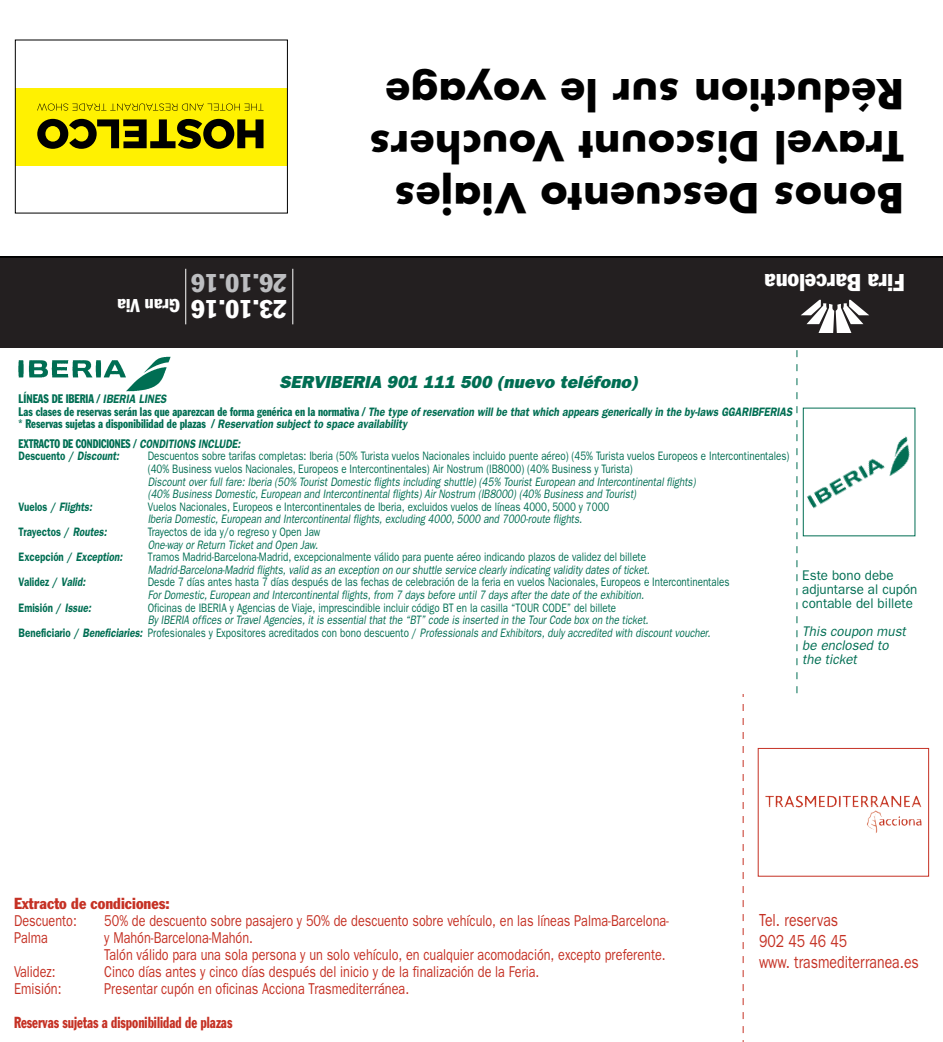
<style>
.page{position:relative;width:943px;height:1042px;background:#fff}
.page>*{position:absolute;margin:0;border:0;box-sizing:border-box;transform-origin:0 0}
.t1{font:700 40.25px/52.1px "Futura";letter-spacing:.015em;color:#000}
.t2{font:condensed 25.55px "Franklin Gothic";color:#fff}
.t3{font:condensed 25.55px "Franklin Gothic";color:#bcbdc0}
.t4{font:condensed 23.97px "Franklin Gothic";color:#fff}
.t5{font:condensed 18.38px "Franklin Gothic";color:#fff}
.t6{font:17.5px/21px "Franklin Gothic";color:#c53124;scale:.8 1}
.t7{font:italic 800 17.5px "Franklin Gothic";color:#006e53}
.t8{font:15.75px/17px "Franklin Gothic";color:#c53124;scale:.8 1}
.t9{font:condensed 15.75px "Franklin Gothic";color:#c53124;scale:.8 1}
.t10{font:condensed 15.75px "Franklin Gothic";color:#c53124}
.t11{font:14px/14px "Franklin Gothic";color:#006e53;scale:.95 1}
.t12{font:italic 14px/14px "Franklin Gothic";color:#006e53;scale:.95 1}
.t13{font:italic 12.25px/12.6px "Franklin Gothic";color:#006e53;scale:.8 1}
.t14{font:12.25px/12.6px "Franklin Gothic";color:#006e53;scale:.8 1}
.t15{font:italic 600 12.25px/12.6px "Franklin Gothic";color:#006e53;scale:.85 1}
.t16{font:italic 600 12.25px/12.6px "Franklin Gothic";color:#006e53;scale:.8 1}
.t17{font:600 12.25px "Franklin Gothic";color:#006e53;scale:.8 1}
.s1{font-weight:400;font-style:normal;font-stretch:condensed}
.s2{font-style:normal}
.s3{font-style:italic}
.s4{font-weight:600;font-style:normal}
.s5{font-weight:600}
</style>
<div class="page">
<svg style="left:796px;top:347px;width:1px;height:347px"></svg>
<img style="left:18px;top:356px;width:153px;height:36px">
<img style="left:802px;top:430px;width:114px;height:93px">
<svg style="left:742px;top:694px;width:1px;height:348px"></svg>
<img style="left:867px;top:819px;width:54px;height:14px">
<img style="left:768px;top:805px;width:153px;height:14px">
<img style="left:765px;top:795px;width:102px;height:10px">
<div style="left:0;top:256px;width:943px;height:91px;background:#000"></div>
<div style="left:0;top:258px;width:943px;height:89px;background:#231f20"></div>
<svg style="left:800px;top:300px;width:69px;height:33px;background:#8d8b8c"></svg>
<hr style="left:185px;top:269px;width:1px;height:55px;background:#fff">
<hr style="left:292px;top:269px;width:1px;height:55px;background:#fff">
<div style="left:16px;top:88px;width:271px;height:77px;background:#fff101"></div>
<svg style="left:37px;top:119px;width:226px;height:30px"></svg>
<svg style="left:37px;top:103px;width:226px;height:8px"></svg>
<div style="left:15px;top:40px;width:273px;height:173px;border:1px solid #000"></div>
<h3 class="t5" style="left:180px;top:312px;width:64px;rotate:-180deg">Gran Via</h3>
<h2 class="t3" style="left:287px;top:292px;width:97px;rotate:-180deg">26.10.16</h2>
<h2 class="t2" style="left:287px;top:318px;width:97px;rotate:-180deg">23.10.16</h2>
<h1 class="t1" style="left:904px;top:221px;width:535px;rotate:-180deg">B o n o s D e ucs e n ot V ai ej s<br>arT v e l D ocs i u n t V o u hc e sr<br>Rédu oi tc n us r el voyage</h1>
<h3 class="t4" style="left:904px;top:291px;width:142px;rotate:-180deg">Fira Barcelona</h3>
<h3 class="t7" style="left:279px;top:376px;width:361px">SERVIBERIA 901 111 500 (nuevo teléfono)</h3>
<p class="t15" style="left:19px;top:393px;width:912px"><span class="s1">LÍNEAS DE IBERIA /</span> IBERIA LINES<br><span class="s1">Las clases de reservas serán las que aparezcan de forma genérica en la normativa /</span> The type of reservation will be that which appears generically in the by-laws GGARIBFERIAS <span class="s1">* Reservas sujetas a disponibilidad de plazas /</span> Reservation subject to space availability</p>
<p class="t16" style="left:19px;top:438px;width:279px"><span class="s1">EXTRACTO DE CONDICIONES /</span> CONDITIONS INCLUDE:<br><span class="s2">Descuento /</span> Discount:</p>
<p class="t14" style="left:148px;top:451px;width:803px">Descuentos sobre tarifas completas: Iberia (50% Turista vuelos Nacionales incluido puente aéreo) (45% Turista vuelos Europeos e Intercontinentales) (40% Business vuelos Nacionales, Europeos e Intercontinentales) Air Nostrum (IB8000) (40% Business y Turista)</p>
<p class="t13" style="left:148px;top:476px;width:686px">Discount over full fare: Iberia (50% Tourist Domestic flights including shuttle) (45% Tourist European and Intercontinental flights) (40% Business Domestic, European and Intercontinental flights) Air Nostrum (IB8000) (40% Business and Tourist)</p>
<p class="t16" style="left:19px;top:501px;width:93px"><span class="s2">Vuelos /</span> Flights:</p>
<p class="t14" style="left:148px;top:501px;width:578px">Vuelos Nacionales, Europeos e Intercontinentales de Iberia, excluidos vuelos de líneas 4000, 5000 y 7000</p>
<p class="t13" style="left:148px;top:514px;width:544px">Iberia Domestic, European and Intercontinental flights, excluding 4000, 5000 and 7000-route flights.</p>
<p class="t17" style="left:19px;top:527px;width:112px">Trayectos / <span class="s3">Routes:</span></p>
<p class="t14" style="left:148px;top:526px;width:217px">Trayectos de ida y/o regreso y Open Jaw</p>
<p class="t13" style="left:148px;top:539px;width:214px">One-way or Return Ticket and Open Jaw.</p>
<p class="t17" style="left:19px;top:553px;width:131px">Excepción / <span class="s3">Exception:</span></p>
<p class="t14" style="left:148px;top:552px;width:624px">Tramos Madrid-Barcelona-Madrid, excepcionalmente válido para puente aéreo indicando plazos de validez del billete</p>
<p class="t13" style="left:148px;top:564px;width:629px">Madrid-Barcelona-Madrid flights, valid as an exception on our shuttle service clearly indicating validity dates of ticket.</p>
<p class="t17" style="left:19px;top:578px;width:85px">Validez / <span class="s3">Valid:</span></p>
<p class="t14" style="left:148px;top:577px;width:728px">Desde 7 días antes hasta 7 días después de las fechas de celebración de la feria en vuelos Nacionales, Europeos e Intercontinentales</p>
<p class="t13" style="left:148px;top:589px;width:622px">For Domestic, European and Intercontinental flights, from 7 days before until 7 days after the date of the exhibition.</p>
<p class="t17" style="left:19px;top:603px;width:92px">Emisión / <span class="s3">Issue:</span></p>
<p class="t14" style="left:148px;top:602px;width:587px">Oficinas de IBERIA y Agencias de Viaje, imprescindible incluir código BT en la casilla “TOUR CODE” del billete</p>
<p class="t13" style="left:19px;top:615px;width:866px;text-indent:129px">By IBERIA offices or Travel Agencies, it is essential that the “BT” code is inserted in the Tour Code box on the ticket.<br><span class="s4">Beneficiario /</span> <span class="s5">Beneficiaries:</span> <span class="s2">Profesionales y Expositores acreditados con bono descuento /</span> Professionals and Exhibitors, duly accredited with discount voucher.</p>
<p class="t11" style="left:802px;top:569px;width:123px">Este bono debe adjuntarse al cupón contable del billete</p>
<p class="t12" style="left:802px;top:625px;width:111px">This coupon must be enclosed to the ticket</p>
<p class="t10" style="left:14px;top:898px;width:157px">Extracto de condiciones:</p>
<p class="t8" style="left:14px;top:913px;width:80px">Descuento:</p>
<p class="t8" style="left:104px;top:913px;width:707px">50% de descuento sobre pasajero y 50% de descuento sobre vehículo, en las líneas Palma-Barcelona-</p>
<p class="t8" style="left:14px;top:930px;width:44px">Palma</p>
<p class="t8" style="left:104px;top:930px;width:703px">y Mahón-Barcelona-Mahón.<br>Talón válido para una sola persona y un solo vehículo, en cualquier acomodación, excepto preferente.</p>
<p class="t8" style="left:14px;top:964px;width:53px">Validez:</p>
<p class="t8" style="left:104px;top:964px;width:545px">Cinco días antes y cinco días después del inicio y de la finalización de la Feria.</p>
<p class="t8" style="left:14px;top:981px;width:61px">Emisión:</p>
<p class="t8" style="left:104px;top:981px;width:382px">Presentar cupón en oficinas Acciona Trasmediterránea.</p>
<p class="t9" style="left:14px;top:1016px;width:274px">Reservas sujetas a disponibilidad de plazas</p>
<h3 class="t6" style="left:759px;top:910px;width:201px">Tel. reservas<br>902 45 46 45<br>www. trasmediterranea.es</h3>
</div>
